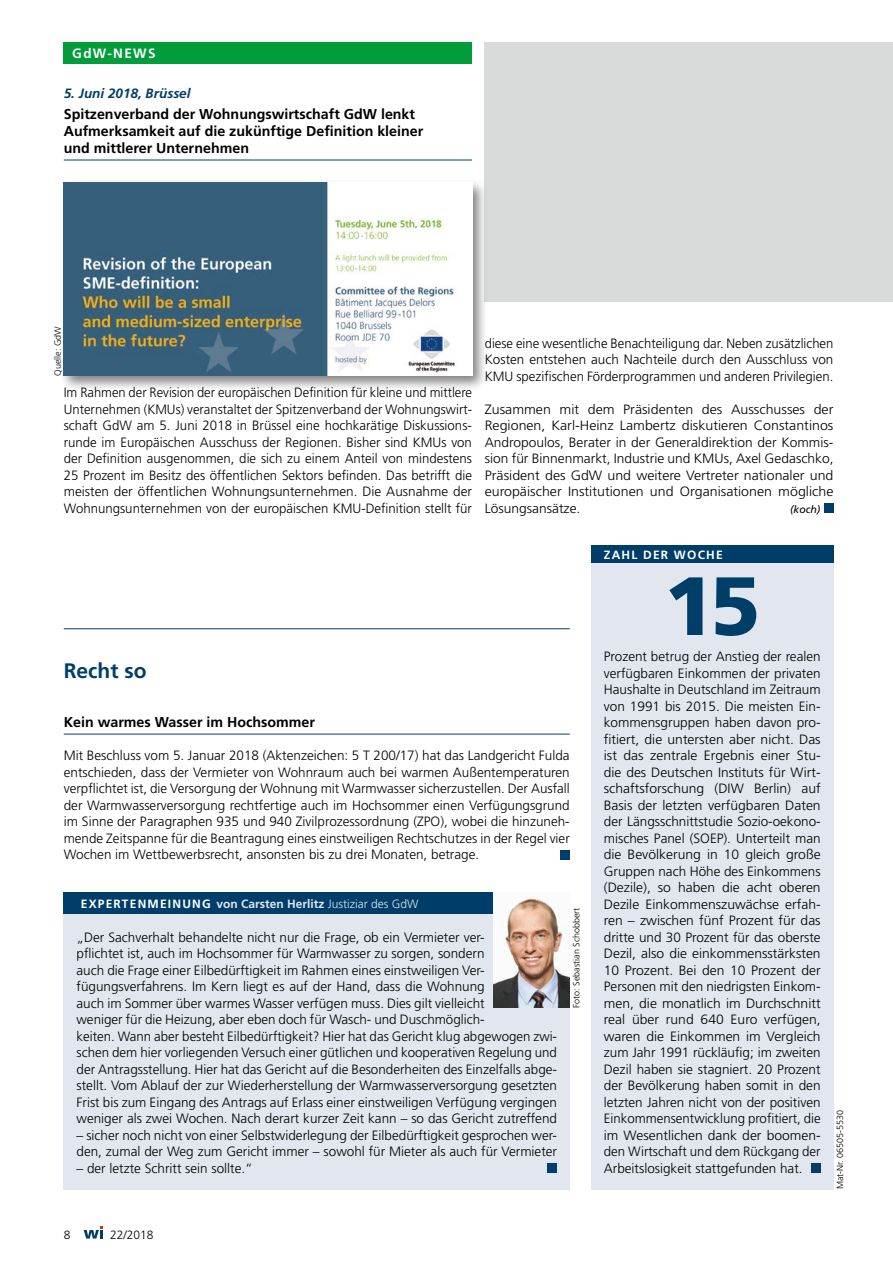
<style>
.page{position:relative;width:893px;height:1263px;background:#fff}
.page>*{position:absolute;margin:0;border:0;box-sizing:border-box;transform-origin:0 0}
.t1{font:900 82.5px "Frutiger";color:#003e6a}
.t2{font:700 21px "Frutiger";color:#003e6a}
.t3{font:700 14.25px/17.1px "Frutiger";color:#000}
.t4{font:300 13.5px/16.5px "Frutiger";color:#000;text-align:justify}
.t5{font:300 13.5px/16.5px "Frutiger";color:#000;text-align:justify;scale:.96 1}
.t6{font:300 13.5px/16.5px "Frutiger";color:#000;text-align:justify;scale:1.05 1}
.t7{font:italic 700 13.5px "Frutiger";color:#003e6a}
.t8{font:700 13.5px "Frutiger";letter-spacing:.1em;color:#fff}
.t9{font:700 12px "Frutiger";letter-spacing:.04em;color:#e1e6ef}
.t10{font:700 12px "Frutiger";letter-spacing:.1em;color:#fff}
.t11{font:300 12px "Frutiger";color:#000}
.t12{font:italic 10.5px "Frutiger";color:#000}
.t13{font:300 9px "Frutiger";color:#000}
.s1{color:#fff}
.s2{font-weight:300}
</style>
<div class="page">
<div style="left:64px;top:43px;width:408px;height:21px;background:#009d3a"></div>
<div style="left:485px;top:43px;width:408px;height:259px;background:#d9dada"></div>
<hr style="left:64px;top:734px;width:506px;height:1px;background:#003e6a">
<div style="left:591px;top:548px;width:242px;height:641px;background:#e1e6ef"></div>
<div style="left:591px;top:546px;width:242px;height:17px;background:#003e6a"></div>
<div style="left:811px;top:1163px;width:10px;height:10px;background:#003e6a"></div>
<hr style="left:64px;top:628px;width:506px;height:1px;background:#003e6a">
<div style="left:64px;top:892px;width:506px;height:297px;background:#e1e6ef"></div>
<div style="left:548px;top:1163px;width:9px;height:10px;background:#003e6a"></div>
<div style="left:64px;top:892px;width:506px;height:22px;background:#003e6a"></div>
<img style="left:493px;top:892px;width:77px;height:116px">
<div style="left:560px;top:850px;width:10px;height:9px;background:#003e6a"></div>
<hr style="left:64px;top:160px;width:408px;height:1px;background:#003e6a">
<div style="left:59px;top:178px;width:429px;height:213px;background:#000;opacity:.5"></div>
<img style="left:64px;top:183px;width:408px;height:193px">
<div style="left:824px;top:503px;width:9px;height:10px;background:#003e6a"></div>
<svg style="left:84px;top:1226px;width:19px;height:12px"></svg>
<p class="t8" style="left:72px;top:46px;width:85px">GdW-NEWS</p>
<p class="t7" style="left:64px;top:85px;width:128px">5. Juni 2018, Brüssel</p>
<p class="t3" style="left:64px;top:105px;width:361px">Spitzenverband der Wohnungswirtschaft GdW lenkt<br>Aufmerksamkeit auf die zukünftige Definition kleiner und mittlerer Unternehmen</p>
<p class="t13" style="left:52px;top:376px;width:51px;rotate:-90deg">Quelle: GdW</p>
<p class="t5" style="left:64px;top:385px;width:427px">Im Rahmen der Revision der europäischen Definition für kleine und mittlere Unternehmen (KMUs) veranstaltet der Spitzenverband der Wohnungswirt&shy;schaft GdW am 5. Juni 2018 in Brüssel eine hochkarätige Diskussions&shy;runde im Europäischen Ausschuss der Regionen. Bisher sind KMUs von der Definition ausgenommen, die sich zu einem Anteil von mindestens 25 Prozent im Besitz des öffentlichen Sektors befinden. Das betrifft die meisten der öffentlichen Wohnungsunternehmen. Die Ausnahme der Wohnungsunternehmen von der europäischen KMU-Definition stellt für</p>
<p class="t4" style="left:485px;top:335px;width:350px">diese eine wesentliche Benachteiligung dar. Neben zusätzlichen Kosten entstehen auch Nachteile durch den Ausschluss von KMU spezifischen Förderprogrammen und anderen Privilegien.</p>
<p class="t6" style="left:485px;top:401px;width:334px">Zusammen mit dem Präsidenten des Ausschusses der Regionen, Karl-Heinz Lambertz diskutieren Constantinos Andropoulos, Berater in der Generaldirektion der Kommis&shy;sion für Binnenmarkt, Industrie und KMUs, Axel Gedaschko, Präsident des GdW und weitere Vertreter nationaler und europäischer Institutionen und Organisationen mögliche Lösungsansätze.</p>
<p class="t12" style="left:790px;top:503px;width:32px">(koch)</p>
<p class="t10" style="left:604px;top:548px;width:120px">ZAHL DER WOCHE</p>
<h1 class="t1" style="left:664px;top:556px;width:98px">15</h1>
<h2 class="t2" style="left:64px;top:658px;width:84px">Recht so</h2>
<p class="t3" style="left:64px;top:714px;width:253px">Kein warmes Wasser im Hochsommer</p>
<p class="t4" style="left:64px;top:748px;width:507px">Mit Beschluss vom 5. Januar 2018 (Aktenzeichen: 5 T 200/17) hat das Landgericht Fulda entschieden, dass der Vermieter von Wohnraum auch bei warmen Außentemperaturen verpflichtet ist, die Versorgung der Wohnung mit Warmwasser sicherzustellen. Der Ausfall der Warmwasserversorgung rechtfertige auch im Hochsommer einen Verfügungsgrund im Sinne der Paragraphen 935 und 940 Zivilprozessordnung (ZPO), wobei die hinzuneh&shy;mende Zeitspanne für die Beantragung eines einstweiligen Rechtschutzes in der Regel vier Wochen im Wettbewerbsrecht, ansonsten bis zu drei Monaten, betrage.</p>
<p class="t9" style="left:81px;top:896px;width:339px"><span class="s1">EXPERTENMEINUNG</span> von Carsten Herlitz <span class="s2">Justiziar des GdW</span></p>
<p class="t4" style="left:77px;top:929px;width:482px;text-align:left">„Der Sachverhalt behandelte nicht nur die Frage, ob ein Vermieter ver-<br>pflichtet ist, auch im Hochsommer für Warmwasser zu sorgen, sondern<br>auch die Frage einer Eilbedürftigkeit im Rahmen eines einstweiligen Ver&shy;fügungsverfahrens. Im Kern liegt es auf der Hand, dass die Wohnung<br>auch im Sommer über warmes Wasser verfügen muss. Dies gilt vielleicht<br>weniger für die Heizung, aber eben doch für Wasch- und Duschmöglich-<br>keiten. Wann aber besteht Eilbedürftigkeit? Hier hat das Gericht klug abgewogen zwi&shy;schen dem hier vorliegenden Versuch einer gütlichen und kooperativen Regelung und der Antragsstellung. Hier hat das Gericht auf die Besonderheiten des Einzelfalls abge&shy;stellt. Vom Ablauf der zur Wiederherstellung der Warmwasserversorgung gesetzten Frist bis zum Eingang des Antrags auf Erlass einer einstweiligen Verfügung vergingen weniger als zwei Wochen. Nach derart kurzer Zeit kann – so das Gericht zutreffend</p>
<p class="t4" style="left:77px;top:1127px;width:482px">– sicher noch nicht von einer Selbstwiderlegung der Eilbedürftigkeit gesprochen wer&shy;den, zumal der Weg zum Gericht immer – sowohl für Mieter als auch für Vermieter</p>
<p class="t4" style="left:77px;top:1160px;width:178px">– der letzte Schritt sein sollte.“</p>
<p class="t13" style="left:571px;top:1008px;width:102px;rotate:-90deg">Foto: Sebastian Schobbert</p>
<p class="t11" style="left:64px;top:1227px;width:8px">8</p>
<p class="t11" style="left:110px;top:1227px;width:45px">22/2018</p>
<p class="t4" style="left:604px;top:649px;width:218px">Prozent betrug der Anstieg der realen verfügbaren Einkommen der privaten Haushalte in Deutschland im Zeitraum von 1991 bis 2015. Die meisten Ein&shy;kommensgruppen haben davon pro&shy;fitiert, die untersten aber nicht. Das ist das zentrale Ergebnis einer Stu&shy;die des Deutschen Instituts für Wirt&shy;schaftsforschung (DIW Berlin) auf Basis der letzten verfügbaren Daten der Längsschnittstudie Sozio-oekono&shy;misches Panel (SOEP). Unterteilt man die Bevölkerung in 10 gleich große Gruppen nach Höhe des Einkommens (Dezile), so haben die acht oberen Dezile Einkommenszuwächse erfah&shy;ren – zwischen fünf Prozent für das dritte und 30 Prozent für das oberste Dezil, also die einkommensstärksten 10 Prozent. Bei den 10 Prozent der Personen mit den niedrigsten Einkom&shy;men, die monatlich im Durchschnitt real über rund 640 Euro verfügen, waren die Einkommen im Vergleich zum Jahr 1991 rückläufig; im zweiten Dezil haben sie stagniert. 20 Prozent der Bevölkerung haben somit in den letzten Jahren nicht von der positiven Einkommensentwicklung profitiert, die im Wesentlichen dank der boomen&shy;den Wirtschaft und dem Rückgang der Arbeitslosigkeit stattgefunden hat.</p>
<p class="t13" style="left:835px;top:1189px;width:81px;rotate:-90deg">Mat-Nr. 06505-5530</p>
</div>
